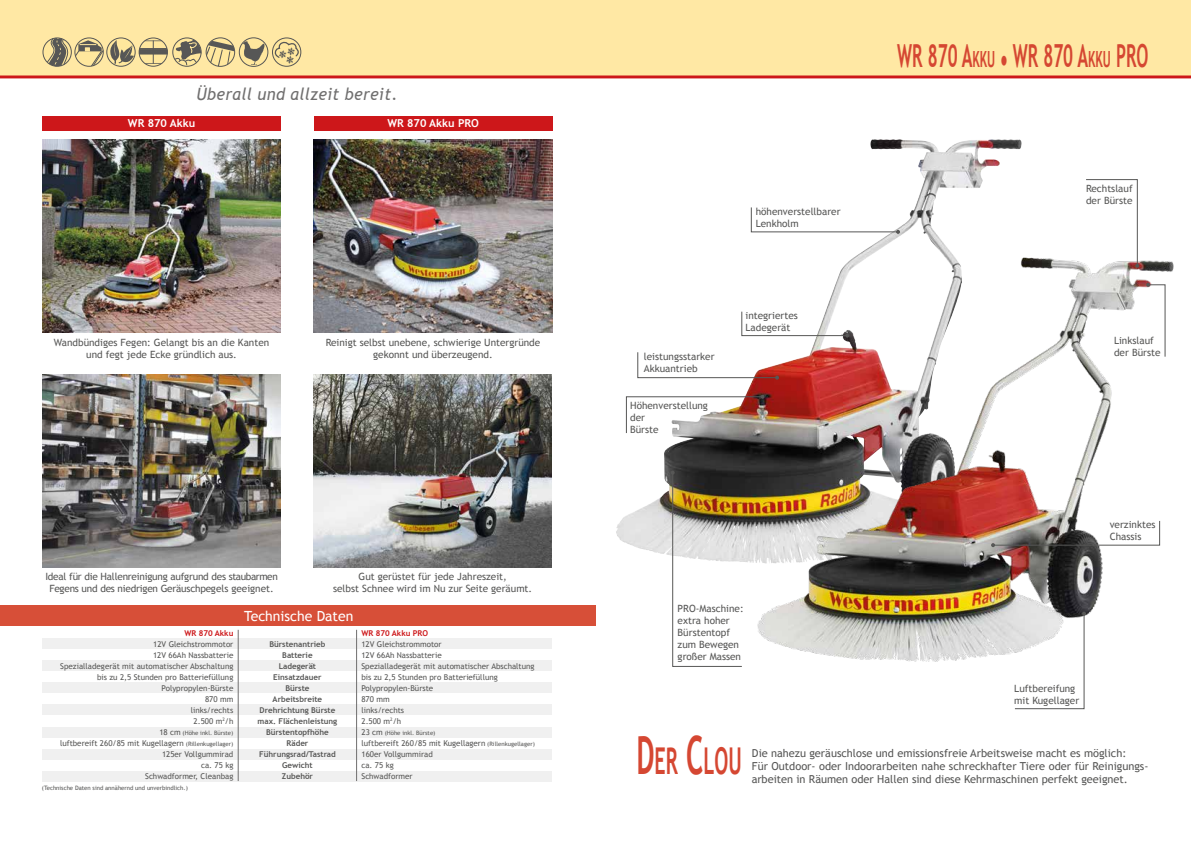
<style>
.page{position:relative;width:1191px;height:842px;background:#fff}
.page>*{position:absolute;margin:0;border:0;box-sizing:border-box;transform-origin:0 0}
.t1{font:700 36.9px "Trebuchet MS";color:#d54732;scale:.53 1}
.t2{font:700 31.8px "Trebuchet MS";color:#d54732;scale:.53 1}
.t3{font:italic 17px "Trebuchet MS";letter-spacing:.02em;color:#706f6f;scale:.95 1}
.t4{font:14px "Trebuchet MS";color:#fff}
.t5{font:11px/13.2px "Trebuchet MS";color:#575756}
.t6{font:700 11px "Trebuchet MS";color:#fff}
.t7{font:10px/12px "Trebuchet MS";color:#575756}
.t8{font:10px/12px "Trebuchet MS";letter-spacing:-.02em;color:#575756;text-align:center}
.t9{font:8px "Trebuchet MS";color:#575756}
.t10{font:700 8px "Trebuchet MS";color:#575756}
.t11{font:700 8px "Trebuchet MS";color:#cd171a}
.t12{font:6px "Trebuchet MS";color:#575756}
.s1{font-size:8px}
.s2{font-size:6px}
.s3{font-size:22.3px}
.s4{font-size:22.4px}
.s5{font-size:52.8px}
</style>
<div class="page">
<img style="left:616px;top:139px;width:314px;height:402px">
<img style="left:742px;top:234px;width:432px;height:428px">
<div style="left:0;top:0;width:1191px;height:76px;background:#ffe8a4"></div>
<hr style="left:0;top:76px;width:1191px;height:2px;background:#cd171a">
<div style="left:272px;top:38px;width:29px;height:28px;border:1px solid #575756;border-radius:50%"></div>
<svg style="left:275px;top:40px;width:26px;height:24px"></svg>
<div style="left:107px;top:38px;width:28px;height:28px;border:1px solid #575756;border-radius:50%"></div>
<div style="left:75px;top:38px;width:28px;height:28px;border:1px solid #575756;border-radius:50%"></div>
<svg style="left:75px;top:40px;width:29px;height:27px"></svg>
<div style="left:173px;top:38px;width:28px;height:28px;border:1px solid #575756;border-radius:50%"></div>
<div style="left:43px;top:38px;width:29px;height:28px;border:1px solid #575756;border-radius:50%"></div>
<svg style="left:47px;top:37px;width:22px;height:30px"></svg>
<div style="left:0;top:606px;width:595px;height:20px;background:#d74f38"></div>
<div style="left:42px;top:771px;width:510px;height:10px;background:#f0f0f0"></div>
<div style="left:42px;top:749px;width:510px;height:10px;background:#f0f0f0"></div>
<div style="left:42px;top:727px;width:510px;height:10px;background:#f0f0f0"></div>
<div style="left:42px;top:704px;width:510px;height:11px;background:#f0f0f0"></div>
<div style="left:42px;top:682px;width:510px;height:11px;background:#f0f0f0"></div>
<div style="left:42px;top:660px;width:510px;height:11px;background:#f0f0f0"></div>
<div style="left:42px;top:638px;width:510px;height:11px;background:#f0f0f0"></div>
<hr style="left:238px;top:630px;width:1px;height:151px;background:#706f6f">
<hr style="left:356px;top:630px;width:1px;height:151px;background:#706f6f">
<img style="left:43px;top:140px;width:238px;height:192px">
<img style="left:314px;top:140px;width:238px;height:192px">
<img style="left:43px;top:374px;width:238px;height:193px">
<img style="left:314px;top:374px;width:238px;height:193px">
<div style="left:43px;top:116px;width:238px;height:14px;background:#cd171a"></div>
<div style="left:314px;top:116px;width:238px;height:14px;background:#cd171a"></div>
<svg style="left:670px;top:471px;width:73px;height:196px"></svg>
<svg style="left:1014px;top:612px;width:72px;height:98px"></svg>
<svg style="left:1146px;top:283px;width:20px;height:75px"></svg>
<svg style="left:1085px;top:179px;width:54px;height:89px"></svg>
<svg style="left:750px;top:206px;width:150px;height:28px"></svg>
<svg style="left:991px;top:520px;width:169px;height:27px"></svg>
<div style="left:206px;top:38px;width:29px;height:28px;background:#857e6a;border-radius:50%"></div>
<div style="left:206px;top:38px;width:29px;height:29px;border:1px solid #575756;border-radius:50%"></div>
<svg style="left:174px;top:39px;width:60px;height:27px"></svg>
<svg style="left:239px;top:38px;width:29px;height:28px"></svg>
<div style="left:239px;top:38px;width:29px;height:29px;border:1px solid #575756;border-radius:50%"></div>
<img style="left:242px;top:42px;width:23px;height:23px">
<div style="left:139px;top:38px;width:29px;height:28px;border:1px solid #575756;border-radius:50%"></div>
<svg style="left:110px;top:40px;width:58px;height:24px"></svg>
<svg style="left:741px;top:311px;width:108px;height:27px"></svg>
<svg style="left:637px;top:351px;width:142px;height:29px"></svg>
<svg style="left:625px;top:395px;width:139px;height:39px"></svg>
<h3 class="t3" style="left:196px;top:84px;width:213px">Überall und allzeit bereit.</h3>
<h3 class="t6" style="left:128px;top:117px;width:69px">WR 870 Akku</h3>
<h3 class="t6" style="left:387px;top:117px;width:93px">WR 870 Akku PRO</h3>
<p class="t7" style="left:54px;top:336px;width:217px;text-align:center">Wandbündiges Fegen: Gelangt bis an die Kanten und fegt jede Ecke gründlich aus.</p>
<p class="t7" style="left:326px;top:336px;width:216px;text-align:center">Reinigt selbst unebene, schwierige Untergründe gekonnt und überzeugend.</p>
<p class="t8" style="left:45px;top:571px;width:234px">Ideal für die Hallenreinigung aufgrund des staubarmen<br>Fegens und des niedrigen Geräuschpegels geeignet.</p>
<p class="t7" style="left:333px;top:571px;width:201px;text-align:center">Gut gerüstet für jede Jahreszeit,<br>selbst Schnee wird im Nu zur Seite geräumt.</p>
<h3 class="t4" style="left:244px;top:608px;width:111px">Technische Daten</h3>
<p class="t11" style="left:184px;top:628px;width:50px">WR 870 Akku</p>
<p class="t11" style="left:361px;top:628px;width:68px">WR 870 Akku PRO</p>
<p class="t9" style="left:153px;top:639px;width:82px">12V Gleichstrommotor</p>
<p class="t10" style="left:269px;top:639px;width:58px">Bürstenantrieb</p>
<p class="t9" style="left:361px;top:639px;width:82px">12V Gleichstrommotor</p>
<p class="t9" style="left:153px;top:650px;width:82px">12V 66Ah Nassbatterie</p>
<p class="t10" style="left:282px;top:650px;width:32px">Batterie</p>
<p class="t9" style="left:361px;top:650px;width:82px">12V 66Ah Nassbatterie</p>
<p class="t9" style="left:60px;top:661px;width:175px">Spezialladegerät mit automatischer Abschaltung</p>
<p class="t10" style="left:279px;top:661px;width:39px">Ladegerät</p>
<p class="t9" style="left:361px;top:661px;width:175px">Spezialladegerät mit automatischer Abschaltung</p>
<p class="t9" style="left:97px;top:672px;width:138px">bis zu 2,5 Stunden pro Batteriefüllung</p>
<p class="t10" style="left:273px;top:672px;width:50px">Einsatzdauer</p>
<p class="t9" style="left:361px;top:672px;width:138px">bis zu 2,5 Stunden pro Batteriefüllung</p>
<p class="t9" style="left:162px;top:683px;width:73px">Polypropylen-Bürste</p>
<p class="t10" style="left:285px;top:683px;width:26px">Bürste</p>
<p class="t9" style="left:361px;top:683px;width:73px">Polypropylen-Bürste</p>
<p class="t9" style="left:205px;top:694px;width:30px">870 mm</p>
<p class="t10" style="left:273px;top:694px;width:51px">Arbeitsbreite</p>
<p class="t9" style="left:361px;top:694px;width:30px">870 mm</p>
<p class="t9" style="left:191px;top:705px;width:44px">links/rechts</p>
<p class="t10" style="left:259px;top:705px;width:77px">Drehrichtung Bürste</p>
<p class="t9" style="left:361px;top:705px;width:44px">links/rechts</p>
<p class="t9" style="left:194px;top:716px;width:41px">2.500 m<sup>2</sup>/h</p>
<p class="t10" style="left:257px;top:716px;width:81px">max. Flächenleistung</p>
<p class="t9" style="left:361px;top:716px;width:41px">2.500 m<sup>2</sup>/h</p>
<p class="t12" style="left:159px;top:729px;width:75px"><span class="s1">18 cm</span> (Höhe inkl. Bürste)</p>
<p class="t10" style="left:266px;top:727px;width:64px">Bürstentopfhöhe</p>
<p class="t12" style="left:361px;top:729px;width:75px"><span class="s1">23 cm</span> (Höhe inkl. Bürste)</p>
<p class="t9" style="left:60px;top:738px;width:175px">luftbereift 260/85 mit Kugellagern <span class="s2">(Rillenkugellager)</span></p>
<p class="t10" style="left:286px;top:738px;width:23px">Räder</p>
<p class="t9" style="left:361px;top:738px;width:175px">luftbereift 260/85 mit Kugellagern <span class="s2">(Rillenkugellager)</span></p>
<p class="t9" style="left:162px;top:749px;width:73px">125er Vollgummirad</p>
<p class="t10" style="left:259px;top:749px;width:78px">Führungsrad/Tastrad</p>
<p class="t9" style="left:361px;top:749px;width:73px">160er Vollgummirad</p>
<p class="t9" style="left:201px;top:760px;width:34px">ca. 75 kg</p>
<p class="t10" style="left:282px;top:760px;width:32px">Gewicht</p>
<p class="t9" style="left:361px;top:760px;width:34px">ca. 75 kg</p>
<p class="t9" style="left:145px;top:771px;width:90px">Schwadformer, Cleanbag</p>
<p class="t10" style="left:282px;top:771px;width:33px">Zubehör</p>
<p class="t9" style="left:361px;top:771px;width:53px">Schwadformer</p>
<p class="t12" style="left:42px;top:785px;width:148px">(Technische Daten sind annähernd und unverbindlich.)</p>
<h2 class="t2" style="left:897px;top:35px;width:475px">WR 870 A<span class="s3">KKU</span> <span class="s4">●</span> WR 870 A<span class="s3">KKU</span> PRO</h2>
<p class="t7" style="left:755px;top:205px;width:86px">höhenverstellbarer<br>Lenkholm</p>
<p class="t7" style="left:644px;top:350px;width:72px">leistungsstarker<br>Akkuantrieb</p>
<p class="t7" style="left:630px;top:400px;width:79px">Höhenverstellung der<br>Bürste</p>
<p class="t7" style="left:745px;top:310px;width:54px">integriertes<br>Ladegerät</p>
<p class="t7" style="left:677px;top:603px;width:68px">PRO-Maschine: extra hoher<br>Bürstentopf zum Bewegen großer Massen</p>
<p class="t7" style="left:1086px;top:183px;width:48px">Rechtslauf der Bürste</p>
<p class="t7" style="left:1114px;top:335px;width:48px">Linkslauf der Bürste</p>
<p class="t7" style="left:1109px;top:519px;width:47px">verzinktes<br>Chassis</p>
<p class="t7" style="left:1014px;top:682px;width:67px">Luftbereifung mit Kugellager</p>
<h1 class="t1" style="left:636px;top:738px;width:200px"><span class="s5">D</span>ER <span class="s5">C</span>LOU</h1>
<h3 class="t5" style="left:752px;top:746px;width:398px">Die nahezu geräuschlose und emissionsfreie Arbeitsweise macht es möglich:<br>Für Outdoor- oder Indoorarbeiten nahe schreckhafter Tiere oder für Reinigungs&shy;arbeiten in Räumen oder Hallen sind diese Kehrmaschinen perfekt geeignet.</h3>
</div>
